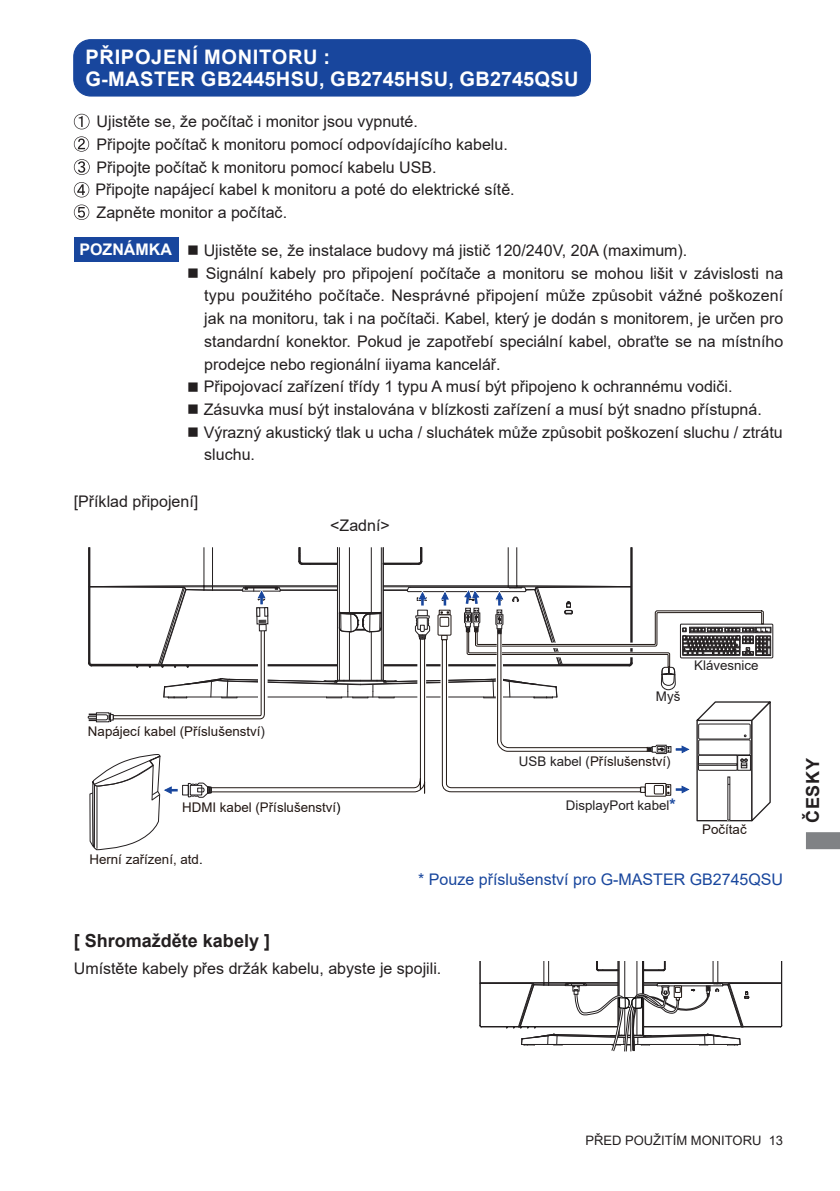
<style>
.page{position:relative;width:840px;height:1191px;background:#fff}
.page>*{position:absolute;margin:0;border:0;box-sizing:border-box;transform-origin:0 0}
.t1{font:700 20px/22.6px "Arial";letter-spacing:.025em;color:#fff}
.t2{font:700 18px "Arial";color:#231f20}
.t3{font:16px/22.6px "Arial";color:#231f20}
.t4{font:16px "Arial";color:#18469d}
.t5{font:700 16px "Arial";color:#fff}
.t6{font:13.4px "Arial";color:#221713}
.t7{font:13.4px "Arial";color:#231f20}
.t8{font:13px "Arial";color:#231f20}
.s1{color:#231f20}
.s2{color:#000}
.s3{font-weight:700;font-size:16px;color:#18469d}
</style>
<div class="page">
<svg style="left:806px;top:832px;width:33px;height:17px"></svg>
<svg style="left:74px;top:114px;width:15px;height:15px"></svg>
<svg style="left:74px;top:136px;width:15px;height:16px"></svg>
<svg style="left:74px;top:159px;width:15px;height:16px"></svg>
<svg style="left:74px;top:182px;width:15px;height:15px"></svg>
<svg style="left:74px;top:204px;width:15px;height:16px"></svg>
<div style="left:74px;top:237px;width:104px;height:25px;background:#18469d"></div>
<div style="left:74px;top:40px;width:516px;height:56px;background:#18469d;border-radius:17px"></div>
<div style="left:73px;top:39px;width:517px;height:58px;border:1px solid #18469d;border-radius:17px"></div>
<svg style="left:87px;top:547px;width:685px;height:303px"></svg>
<svg style="left:479px;top:961px;width:303px;height:90px"></svg>
<p class="t1" style="left:85px;top:46px;width:494px">PŘIPOJENÍ MONITORU :<br>G-MASTER GB2445HSU, GB2745HSU, GB2745QSU</p>
<p class="t3" style="left:95px;top:110px;width:420px">Ujistěte se, že počítač i monitor jsou vypnuté.<br>Připojte počítač k monitoru pomocí odpovídajícího kabelu.<br>Připojte počítač k monitoru pomocí kabelu USB.<br>Připojte napájecí kabel k monitoru a poté do elektrické sítě.<br>Zapněte monitor a počítač.</p>
<p class="t3" style="left:187px;top:239px;width:501px">■ Ujistěte se, že instalace budovy má jistič 120/240V, 20A (maximum).</p>
<p class="t3" style="left:204px;top:262px;width:580px;text-align:justify;text-indent:-17px">■ Signální kabely pro připojení počítače a monitoru se mohou lišit v závislosti na typu použitého počítače. Nesprávné připojení může způsobit vážné poškození jak na monitoru, tak i na počítači. Kabel, který je dodán s monitorem, je určen pro standardní konektor. Pokud je zapotřebí speciální kabel, obraťte se na místního prodejce nebo regionální iiyama kancelář.</p>
<p class="t3" style="left:187px;top:375px;width:546px">■ Připojovací zařízení třídy 1 typu A musí být připojeno k ochrannému vodiči.</p>
<p class="t3" style="left:187px;top:398px;width:575px">■ Zásuvka musí být instalována v blízkosti zařízení a musí být snadno přístupná.</p>
<p class="t3" style="left:204px;top:420px;width:579px;text-indent:-17px">■ Výrazný akustický tlak u ucha / sluchátek může způsobit poškození sluchu / ztrátu sluchu.</p>
<p class="t5" style="left:79px;top:238px;width:94px">POZNÁMKA</p>
<p class="t3" style="left:74px;top:489px;width:126px">[Příklad připojení]</p>
<p class="t3" style="left:330px;top:514px;width:61px">&lt;Zadní&gt;</p>
<p class="t6" style="left:88px;top:722px;width:178px">Napájecí kabel (Příslušenství<span class="s1">)</span></p>
<p class="t6" style="left:182px;top:798px;width:160px">HDMI kabel (Příslušenství<span class="s2">)</span></p>
<p class="t6" style="left:89px;top:850px;width:115px">Herní zařízení, atd<span class="s2">.</span></p>
<p class="t7" style="left:655px;top:687px;width:26px">Myš</p>
<p class="t7" style="left:693px;top:656px;width:66px">Klávesnice</p>
<p class="t6" style="left:518px;top:752px;width:153px"><span class="s1">USB kabel (</span>Příslušenství<span class="s1">)</span></p>
<p class="t7" style="left:565px;top:796px;width:111px">DisplayPort kabel<span class="s3">*</span></p>
<p class="t6" style="left:701px;top:820px;width:46px">Počítač</p>
<p class="t4" style="left:418px;top:868px;width:366px">* Pouze příslušenství pro G-MASTER GB2745QSU</p>
<p class="t2" style="left:74px;top:928px;width:198px">[ Shromažděte kabely ]</p>
<p class="t3" style="left:74px;top:957px;width:369px">Umístěte kabely přes držák kabelu, abyste je spojili.</p>
<p class="t2" style="left:799px;top:822px;width:66px;rotate:-90deg">ČESKY</p>
<p class="t8" style="left:585px;top:1131px;width:199px">PŘED POUŽITÍM MONITORU 13</p>
</div>
